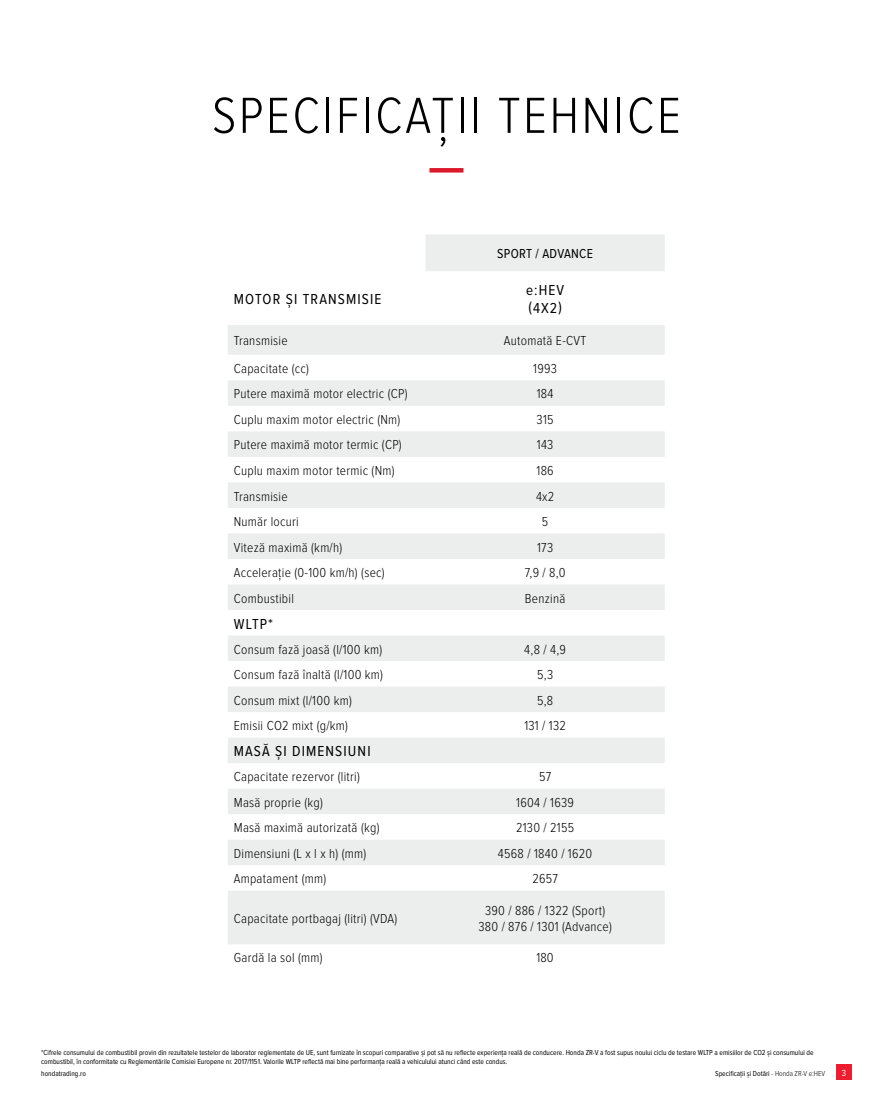
<style>
.page{position:relative;width:893px;height:1106px;background:#fff}
.page>*{position:absolute;margin:0;border:0;box-sizing:border-box;transform-origin:0 0}
.t1{font:300 52.5px "Proxima Nova Cond";letter-spacing:.05em;color:#000}
.t2{font:15px/18px "Proxima Nova Cond";letter-spacing:.075em;color:#000}
.t3{font:300 13.5px/16.5px "Proxima Nova Cond";letter-spacing:.02em;color:#000101;text-align:center}
.t4{font:13.5px "Proxima Nova Cond";letter-spacing:.02em;color:#000}
.t5{font:300 13.5px "Proxima Nova Cond";color:#000}
.t6{font:9.15px "Proxima Nova Cond";color:#fff}
.t7{font:7.5px/9px "Proxima Nova Cond";color:#000101}
.s1{font-weight:300}
</style>
<div class="page">
<div style="left:836px;top:1064px;width:16px;height:15px;background:#ed1c2f"></div>
<hr style="left:429px;top:168px;width:34px;height:4px;background:#db192b">
<svg style="left:228px;top:235px;width:437px;height:709px;fill:#f2f3f3"></svg>
<h1 class="t1" style="left:212px;top:86px;width:470px">SPECIFICAȚII TEHNICE</h1>
<p class="t4" style="left:497px;top:246px;width:97px">SPORT / ADVANCE</p>
<p class="t2" style="left:234px;top:290px;width:149px">MOTOR ȘI TRANSMISIE</p>
<p class="t2" style="left:526px;top:281px;width:40px">e:HEV (4X2)</p>
<p class="t3" style="left:234px;top:333px;width:55px">Transmisie</p>
<p class="t3" style="left:504px;top:333px;width:84px">Automată E-CVT</p>
<p class="t3" style="left:234px;top:360px;width:77px">Capacitate (cc)</p>
<p class="t3" style="left:533px;top:360px;width:25px">1993</p>
<p class="t3" style="left:234px;top:386px;width:175px">Putere maximă motor electric (CP)</p>
<p class="t3" style="left:537px;top:386px;width:18px">184</p>
<p class="t3" style="left:234px;top:411px;width:168px">Cuplu maxim motor electric (Nm)</p>
<p class="t3" style="left:537px;top:411px;width:19px">315</p>
<p class="t3" style="left:234px;top:437px;width:169px">Putere maximă motor termic (CP)</p>
<p class="t3" style="left:537px;top:437px;width:18px">143</p>
<p class="t3" style="left:234px;top:462px;width:162px">Cuplu maxim motor termic (Nm)</p>
<p class="t3" style="left:536px;top:462px;width:19px">186</p>
<p class="t3" style="left:234px;top:488px;width:55px">Transmisie</p>
<p class="t3" style="left:536px;top:488px;width:20px">4x2</p>
<p class="t3" style="left:234px;top:513px;width:67px">Număr locuri</p>
<p class="t3" style="left:542px;top:513px;width:8px">5</p>
<p class="t3" style="left:234px;top:539px;width:110px">Viteză maximă (km/h)</p>
<p class="t3" style="left:537px;top:539px;width:18px">173</p>
<p class="t3" style="left:234px;top:564px;width:152px">Accelerație (0-100 km/h) (sec)</p>
<p class="t3" style="left:525px;top:564px;width:42px">7,9 / 8,0</p>
<p class="t3" style="left:234px;top:590px;width:62px">Combustibil</p>
<p class="t3" style="left:525px;top:590px;width:42px">Benzină</p>
<p class="t2" style="left:234px;top:615px;width:41px">WLTP*</p>
<p class="t3" style="left:234px;top:641px;width:150px">Consum fază joasă (l/100 km)</p>
<p class="t3" style="left:524px;top:641px;width:43px">4,8 / 4,9</p>
<p class="t3" style="left:234px;top:666px;width:151px">Consum fază înaltă (l/100 km)</p>
<p class="t3" style="left:537px;top:666px;width:18px">5,3</p>
<p class="t3" style="left:234px;top:692px;width:120px">Consum mixt (l/100 km)</p>
<p class="t3" style="left:537px;top:692px;width:18px">5,8</p>
<p class="t3" style="left:234px;top:717px;width:116px">Emisii CO2 mixt (g/km)</p>
<p class="t3" style="left:524px;top:717px;width:43px">131 / 132</p>
<p class="t2" style="left:234px;top:742px;width:138px">MASĂ ȘI DIMENSIUNI</p>
<p class="t3" style="left:234px;top:768px;width:128px">Capacitate rezervor (litri)</p>
<p class="t3" style="left:539px;top:768px;width:14px">57</p>
<p class="t3" style="left:234px;top:794px;width:91px">Masă proprie (kg)</p>
<p class="t3" style="left:516px;top:794px;width:59px">1604 / 1639</p>
<p class="t3" style="left:234px;top:819px;width:147px">Masă maximă autorizată (kg)</p>
<p class="t3" style="left:516px;top:819px;width:60px">2130 / 2155</p>
<p class="t3" style="left:234px;top:845px;width:134px">Dimensiuni (L x l x h) (mm)</p>
<p class="t3" style="left:498px;top:845px;width:96px">4568 / 1840 / 1620</p>
<p class="t3" style="left:234px;top:871px;width:94px">Ampatament (mm)</p>
<p class="t3" style="left:532px;top:871px;width:27px">2657</p>
<p class="t3" style="left:234px;top:910px;width:165px">Capacitate portbagaj (litri) (VDA)</p>
<p class="t3" style="left:478px;top:902px;width:135px">390 / 886 / 1322 (Sport)<br>380 / 876 / 1301 (Advance)</p>
<p class="t3" style="left:234px;top:950px;width:90px">Gardă la sol (mm)</p>
<p class="t5" style="left:537px;top:950px;width:19px">180</p>
<p class="t7" style="left:41px;top:1047px;width:774px">*Cifrele consumului de combustibil provin din rezultatele testelor de laborator reglementate de UE, sunt furnizate în scopuri comparative și pot să nu reflecte experienţa reală de conducere. Honda ZR-V a fost supus noului ciclu de testare WLTP a emisiilor de CO2 și consumului de combustibil, în conformitate cu Reglementările Comisiei Europene nr. 2017/1151. Valorile WLTP reflectă mai bine performanţa reală a vehiculului atunci când este condus.</p>
<p class="t7" style="left:41px;top:1068px;width:46px">hondatrading.ro</p>
<p class="t7" style="left:715px;top:1068px;width:112px">Specificații și Dotări <span class="s1">- Honda ZR-V e:HEV</span></p>
<p class="t6" style="left:842px;top:1067px;width:6px">3</p>
</div>
